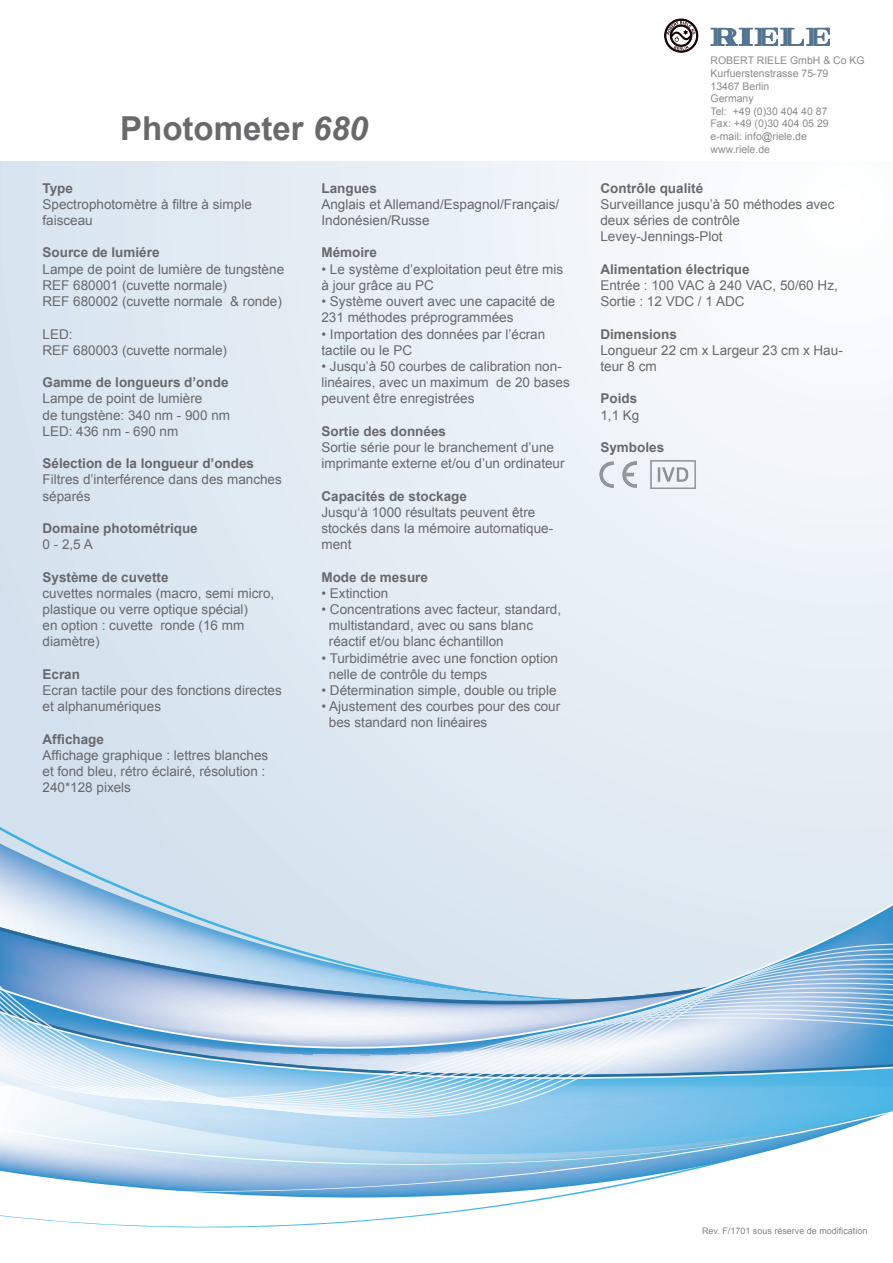
<style>
.page{position:relative;width:893px;height:1263px;background:#fff}
.page>*{position:absolute;margin:0;border:0;box-sizing:border-box;transform-origin:0 0}
.t1{font:700 33px "Arial";color:#69696c}
.t2{font:13.5px/16.2px "Arial";color:#69696c}
.t3{font:700 13.5px "Arial";color:#69696c}
.t4{font:13.5px/16.2px "Arial";color:#67676a}
.t5{font:700 13.5px "Arial";color:#67676a}
.t6{font:10.5px/12.6px "Arial";color:#8a8b8d}
.t7{font:9px "Arial";color:#828487}
.s1{font-style:italic}
</style>
<div class="page">
<div style="left:0;top:162px;width:893px;height:923px;background:linear-gradient(to right,#d6e3ee,#f4f8fb)"></div>
<svg style="left:0;top:822px;width:893px;height:78px;background:#dbe6f0"></svg>
<svg style="left:0;top:843px;width:839px;height:57px;background:#d4e2ee"></svg>
<svg style="left:0;top:905px;width:893px;height:38px;background:#cadded"></svg>
<svg style="left:0;top:1203px;width:521px;height:25px"></svg>
<svg style="left:0;top:1118px;width:876px;height:85px"></svg>
<svg style="left:0;top:943px;width:893px;height:175px;background:#aecfe8"></svg>
<img style="left:600px;top:461px;width:36px;height:26px">
<img style="left:649px;top:459px;width:48px;height:30px">
<svg style="left:664px;top:19px;width:34px;height:33px"></svg>
<svg style="left:711px;top:28px;width:118px;height:17px"></svg>
<h1 class="t1" style="left:120px;top:106px;width:249px">Photometer <span class="s1">680</span></h1>
<p class="t3" style="left:43px;top:179px;width:32px">Type</p>
<p class="t2" style="left:43px;top:196px;width:211px">Spectrophotomètre à filtre à simple faisceau</p>
<p class="t3" style="left:43px;top:244px;width:119px">Source de lumiére</p>
<p class="t2" style="left:43px;top:261px;width:243px">Lampe de point de lumière de tungstène<br>REF 680001 (cuvette normale)<br>REF 680002 (cuvette normale &amp; ronde)</p>
<p class="t2" style="left:43px;top:326px;width:186px">LED:<br>REF 680003 (cuvette normale)</p>
<p class="t3" style="left:43px;top:373px;width:188px">Gamme de longueurs d’onde</p>
<p class="t2" style="left:43px;top:391px;width:189px">Lampe de point de lumière<br>de tungstène: 340 nm - 900 nm<br>LED: 436 nm - 690 nm</p>
<p class="t5" style="left:43px;top:454px;width:213px">Sélection de la longueur d’ondes</p>
<p class="t2" style="left:43px;top:472px;width:241px">Filtres d’interférence dans des manches séparés</p>
<p class="t3" style="left:43px;top:519px;width:157px">Domaine photométrique</p>
<p class="t2" style="left:43px;top:536px;width:52px">0 - 2,5 A</p>
<p class="t3" style="left:43px;top:568px;width:128px">Système de cuvette</p>
<p class="t2" style="left:43px;top:585px;width:233px">cuvettes normales (macro, semi micro, plastique ou verre optique spécial)<br>en option : cuvette ronde (16 mm diamètre)</p>
<p class="t3" style="left:43px;top:665px;width:39px">Ecran</p>
<p class="t2" style="left:43px;top:682px;width:241px">Ecran tactile pour des fonctions directes et alphanumériques</p>
<p class="t3" style="left:43px;top:730px;width:63px">Affichage</p>
<p class="t2" style="left:43px;top:747px;width:227px">Affichage graphique : lettres blanches et fond bleu, rétro éclairé, résolution :<br>240*128 pixels</p>
<p class="t3" style="left:321px;top:179px;width:57px">Langues</p>
<p class="t4" style="left:321px;top:196px;width:239px">Anglais et Allemand/Espagnol/Français/<br>Indonésien/Russe</p>
<p class="t3" style="left:321px;top:244px;width:57px">Mémoire</p>
<p class="t2" style="left:321px;top:261px;width:243px">• Le système d’exploitation peut être mis à jour grâce au PC</p>
<p class="t2" style="left:321px;top:293px;width:235px">• Système ouvert avec une capacité de<br>231 méthodes préprogrammées</p>
<p class="t2" style="left:321px;top:326px;width:225px">• Importation des données par l’écran tactile ou le PC</p>
<p class="t2" style="left:321px;top:358px;width:250px">• Jusqu’à 50 courbes de calibration non&shy;linéaires, avec un maximum de 20 bases peuvent être enregistrées</p>
<p class="t3" style="left:321px;top:422px;width:126px">Sortie des données</p>
<p class="t2" style="left:321px;top:439px;width:245px">Sortie série pour le branchement d’une imprimante externe et/ou d’un ordinateur</p>
<p class="t3" style="left:321px;top:487px;width:147px">Capacités de stockage</p>
<p class="t2" style="left:321px;top:504px;width:233px">Jusqu‘à 1000 résultats peuvent être stockés dans la mémoire automatique&shy;ment</p>
<p class="t3" style="left:321px;top:568px;width:108px">Mode de mesure</p>
<p class="t2" style="left:321px;top:585px;width:69px">• Extinction</p>
<p class="t2" style="left:329px;top:601px;width:234px;text-indent:-8px">• Concentrations avec facteur, standard, multistandard, avec ou sans blanc réactif et/ou blanc échantillon</p>
<p class="t2" style="left:329px;top:650px;width:231px;text-indent:-8px">• Turbidimétrie avec une fonction option nelle de contrôle du temps</p>
<p class="t2" style="left:321px;top:682px;width:237px">• Détermination simple, double ou triple</p>
<p class="t2" style="left:329px;top:698px;width:233px;text-indent:-8px">• Ajustement des courbes pour des cour bes standard non linéaires</p>
<p class="t6" style="left:710px;top:54px;width:156px">ROBERT RIELE GmbH &amp; Co KG<br>Kurfuerstenstrasse 75-79<br>13467 Berlin<br>Germany<br>Tel: +49 (0)30 404 40 87<br>Fax: +49 (0)30 404 05 29<br>e-mail: info@riele.de www.riele.de</p>
<p class="t3" style="left:600px;top:179px;width:104px">Contrôle qualité</p>
<p class="t2" style="left:600px;top:196px;width:236px">Surveillance jusqu’à 50 méthodes avec deux séries de contrôle<br>Levey-Jennings-Plot</p>
<p class="t3" style="left:600px;top:260px;width:151px">Alimentation électrique</p>
<p class="t2" style="left:600px;top:277px;width:239px">Entrée : 100 VAC à 240 VAC, 50/60 Hz,<br>Sortie : 12 VDC / 1 ADC</p>
<p class="t3" style="left:600px;top:325px;width:78px">Dimensions</p>
<p class="t2" style="left:600px;top:342px;width:244px">Longueur 22 cm x Largeur 23 cm x Hau&shy;teur 8 cm</p>
<p class="t3" style="left:600px;top:390px;width:38px">Poids</p>
<p class="t2" style="left:600px;top:407px;width:41px">1,1 Kg</p>
<p class="t3" style="left:600px;top:438px;width:65px">Symboles</p>
<p class="t7" style="left:702px;top:1224px;width:167px">Rev. F/1701 sous réserve de modification</p>
</div>
